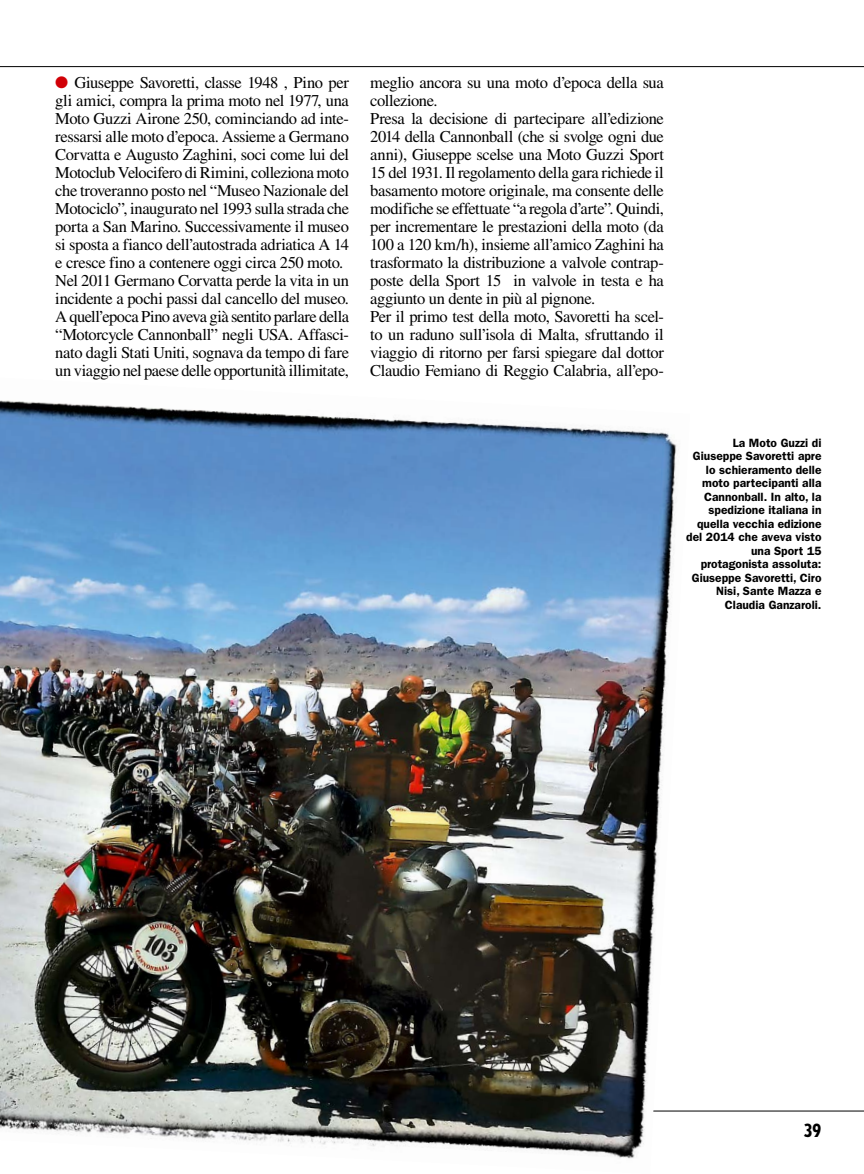
<style>
.page{position:relative;width:864px;height:1174px;background:#fff}
.page>*{position:absolute;margin:0;border:0;box-sizing:border-box;transform-origin:0 0}
.t1{font:800 condensed 18px "Tempo";color:#000}
.t2{font:16.5px/18px "Times";letter-spacing:-.025em;color:#000}
.t3{font:600 12px/13.5px "Franklin Gothic";color:#000;text-align:right}
.s1{color:#d10007}
</style>
<div class="page">
<hr style="left:0;top:1110px;width:863px;height:1px;background:#000">
<img style="left:0;top:400px;width:689px;height:759px">
<hr style="left:0;top:66px;width:863px;height:1px;background:#000">
<p class="t2" style="left:55px;top:74px;width:295px"><span class="s1">●</span> Giuseppe Savoretti, classe 1948 , Pino per gli amici, compra la prima moto nel 1977, una Moto Guzzi Airone 250, cominciando ad inte&shy;ressarsi alle moto d’epoca. Assieme a Germano Corvatta e Augusto Zaghini, soci come lui del Motoclub Velocifero di Rimini, colleziona moto che troveranno posto nel “Museo Nazionale del Motociclo”, inaugurato nel 1993 sulla strada che porta a San Marino. Successivamente il museo si sposta a fianco dell’autostrada adriatica A 14 e cresce fino a contenere oggi circa 250 moto.<br>Nel 2011 Germano Corvatta perde la vita in un incidente a pochi passi dal cancello del museo.<br>A quell’epoca Pino aveva già sentito parlare della “Motorcycle Cannonball” negli USA. Affasci&shy;nato dagli Stati Uniti, sognava da tempo di fare un viaggio nel paese delle opportunità illimitate,</p>
<p class="t2" style="left:370px;top:74px;width:295px">meglio ancora su una moto d’epoca della sua collezione.<br>Presa la decisione di partecipare all’edizione 2014 della Cannonball (che si svolge ogni due anni), Giuseppe scelse una Moto Guzzi Sport 15 del 1931. Il regolamento della gara richiede il basamento motore originale, ma consente delle modifiche se effettuate “a regola d’arte”. Quindi, per incrementare le prestazioni della moto (da 100 a 120 km/h), insieme all’amico Zaghini ha trasformato la distribuzione a valvole contrap&shy;poste della Sport 15 in valvole in testa e ha aggiunto un dente in più al pignone.<br>Per il primo test della moto, Savoretti ha scel&shy;to un raduno sull’isola di Malta, sfruttando il viaggio di ritorno per farsi spiegare dal dottor Claudio Femiano di Reggio Calabria, all’epo-</p>
<p class="t3" style="left:686px;top:435px;width:137px">La Moto Guzzi di<br>Giuseppe Savoretti apre lo schieramento delle moto partecipanti alla<br>Cannonball. In alto, la spedizione italiana in quella vecchia edizione del 2014 che aveva visto una Sport 15 protagonista assoluta:<br>Giuseppe Savoretti, Ciro<br>Nisi, Sante Mazza e<br>Claudia Ganzaroli.</p>
<p class="t1" style="left:803px;top:1119px;width:19px">39</p>
</div>
